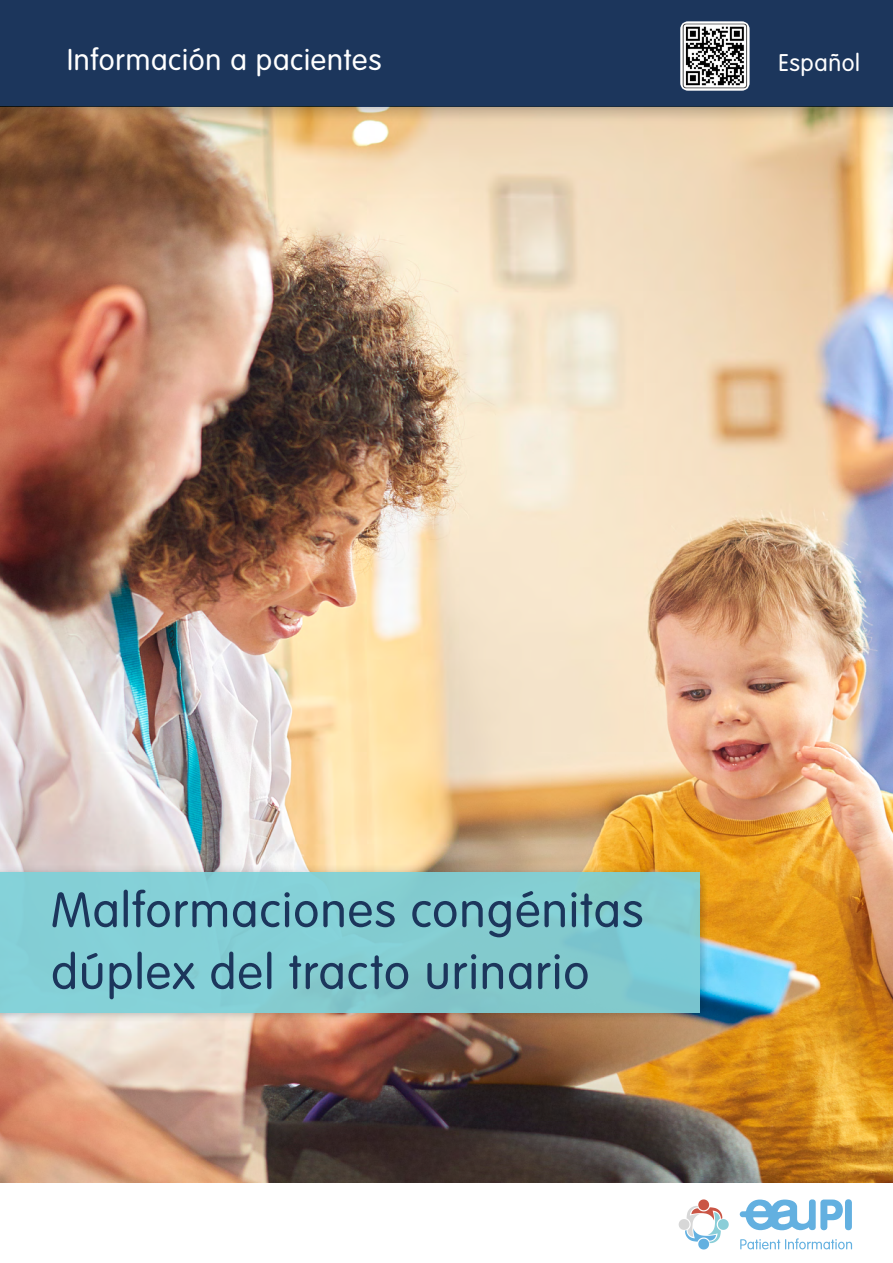
<style>
.page{position:relative;width:893px;height:1263px;background:#fff}
.page>*{position:absolute;margin:0;border:0;box-sizing:border-box;transform-origin:0 0}
.t1{font:300 51.6px/61.9px "VAG Rundschrift D";letter-spacing:.025em;color:#1c365c}
.t2{font:300 31.5px "VAG Rundschrift D";letter-spacing:.025em;color:#fff}
.t3{font:300 25.35px "VAG Rundschrift D";letter-spacing:.025em;color:#fff}
</style>
<div class="page">
<img style="left:0;top:123px;width:893px;height:1059px">
<div style="left:0;top:0;width:893px;height:123px;background:#000;opacity:.3"></div>
<div style="left:0;top:0;width:893px;height:106px;background:#1c365c"></div>
<div style="left:0;top:864px;width:710px;height:159px;background:#000;opacity:.3"></div>
<div style="left:0;top:872px;width:699px;height:140px;background:#84cfd4"></div>
<svg style="left:740px;top:1238px;width:112px;height:11px"></svg>
<svg style="left:740px;top:1199px;width:103px;height:32px"></svg>
<div style="left:845px;top:1199px;width:7px;height:31px;background:#63b0e0;border-radius:4px"></div>
<svg style="left:679px;top:1199px;width:50px;height:50px"></svg>
<div style="left:680px;top:21px;width:70px;height:70px;background:#fff;border-radius:8px"></div>
<img style="left:682px;top:23px;width:66px;height:66px">
<p class="t2" style="left:67px;top:42px;width:316px">Información a pacientes</p>
<p class="t3" style="left:778px;top:48px;width:83px">Español</p>
<p class="t1" style="left:51px;top:880px;width:594px">Malformaciones congénitas dúplex del tracto urinario</p>
</div>
